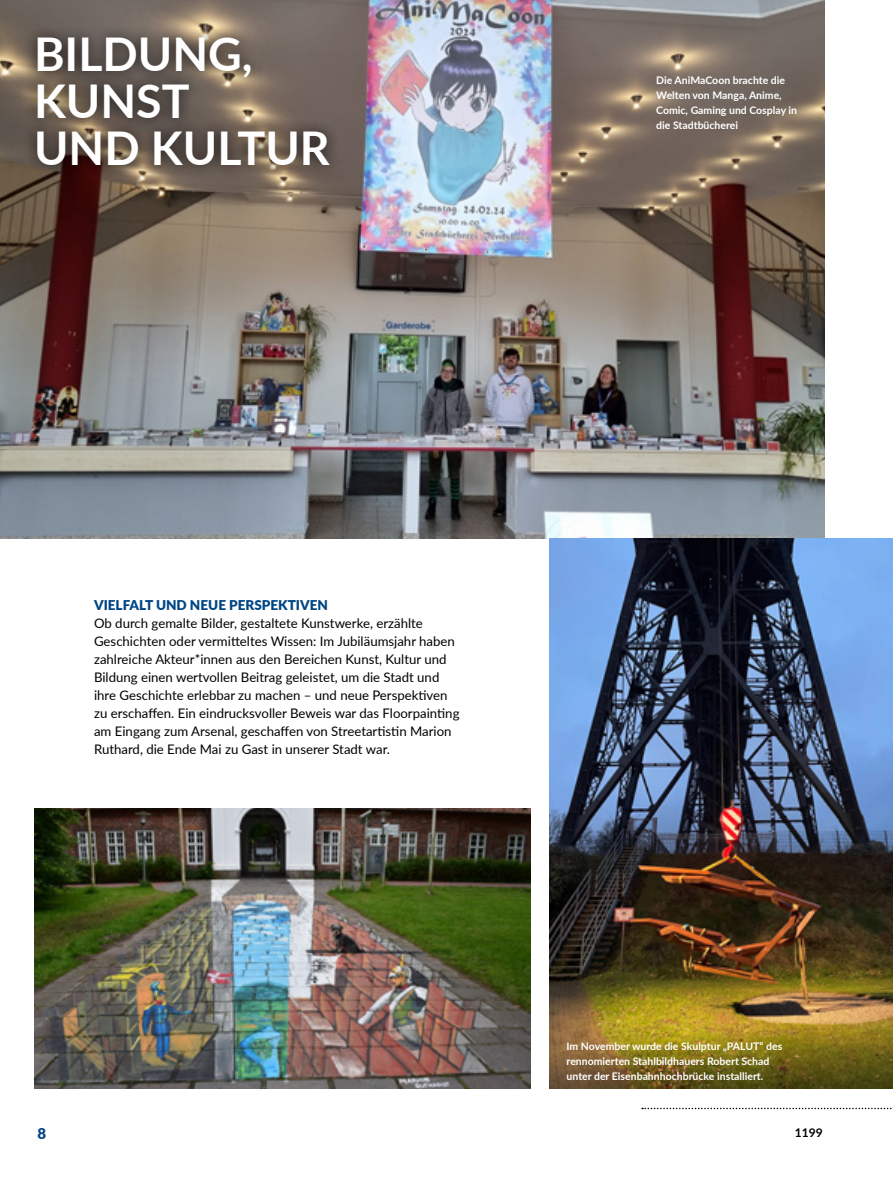
<style>
.page{position:relative;width:893px;height:1191px;background:#fff}
.page>*{position:absolute;margin:0;border:0;box-sizing:border-box;transform-origin:0 0}
.t1{font:700 46.5px/46.5px "Lato";color:#fff}
.t2{font:900 15px "Lato";color:#004684}
.t3{font:900 13.5px "Lato";color:#004684}
.t4{font:13.2px/18px "Lato";color:#000}
.t5{font:700 12px "Lato";color:#000}
.t6{font:700 10.5px/15px "Lato";color:#fff}
</style>
<div class="page">
<svg style="left:642px;top:1107px;width:250px;height:2px"></svg>
<img style="left:0;top:0;width:825px;height:538px">
<img style="left:549px;top:538px;width:344px;height:551px">
<img style="left:34px;top:808px;width:496px;height:281px">
<div style="left:23px;top:25px;width:319px;height:153px;background:#000;opacity:.75"></div>
<h1 class="t1" style="left:34px;top:29px;width:297px">BILDUNG,<br>KUNST<br>UND KULTUR</h1>
<p class="t6" style="left:656px;top:72px;width:142px">Die AniMaCoon brachte die<br>Welten von Manga, Anime,<br>Comic, Gaming und Cosplay in die Stadtbücherei</p>
<p class="t3" style="left:94px;top:595px;width:235px">VIELFALT UND NEUE PERSPEKTIVEN</p>
<p class="t4" style="left:94px;top:614px;width:367px">Ob durch gemalte Bilder, gestaltete Kunstwerke, erzählte Geschichten oder vermitteltes Wissen: Im Jubiläumsjahr haben zahlreiche Akteur*innen aus den Bereichen Kunst, Kultur und Bildung einen wertvollen Beitrag geleistet, um die Stadt und ihre Geschichte erlebbar zu machen – und neue Perspektiven zu erschaffen. Ein eindrucksvoller Beweis war das Floorpainting am Eingang zum Arsenal, geschaffen von Streetartistin Marion Ruthard, die Ende Mai zu Gast in unserer Stadt war.</p>
<p class="t2" style="left:37px;top:1122px;width:10px">8</p>
<p class="t6" style="left:567px;top:1038px;width:217px">Im November wurde die Skulptur „PALUT“ des rennomierten Stahlbildhauers Robert Schad unter der Eisenbahnhochbrücke installiert.</p>
<p class="t5" style="left:795px;top:1123px;width:29px">1199</p>
</div>
